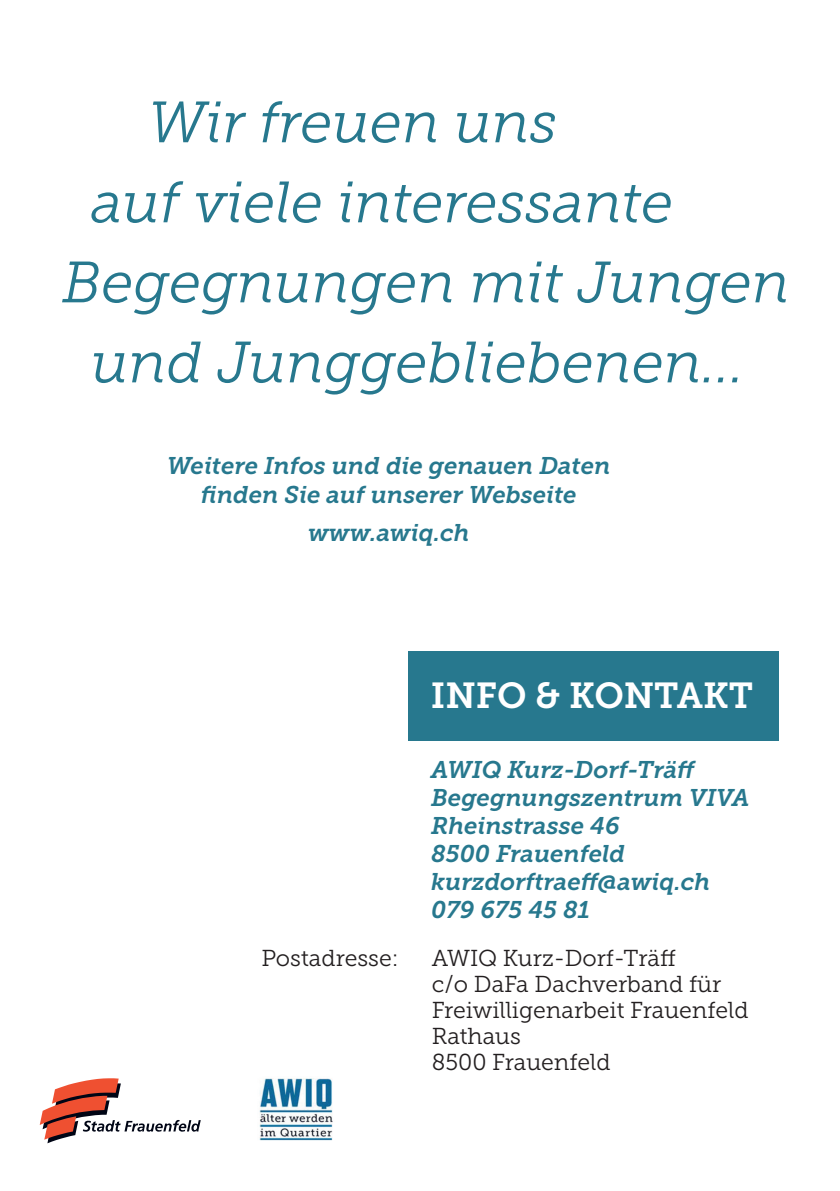
<style>
.page{position:relative;width:840px;height:1191px;background:#fff}
.page>*{position:absolute;margin:0;border:0;box-sizing:border-box;transform-origin:0 0}
.t1{font:italic 58px "Museo Slab 300";color:#27788e}
.t2{font:36px "Museo Slab 700";color:#fff}
.t3{font:italic 24px/28px "Museo Slab 700";color:#27788e;text-align:center}
.Titel{font:23px/26px "Museo Slab 300";color:#231f20}
.s1{font-style:inherit}
</style>
<div class="page">
<svg style="left:40px;top:1078px;width:161px;height:65px"></svg>
<div style="left:408px;top:652px;width:370px;height:89px;background:#27788e"></div>
<img style="left:259px;top:1078px;width:74px;height:63px">
<p class="t1" style="left:148px;top:91px;width:410px">Wir freuen uns</p>
<p class="t1" style="left:91px;top:171px;width:583px">auf viele interessante</p>
<p class="t1" style="left:62px;top:251px;width:728px">Begegnungen mit Jungen</p>
<p class="t1" style="left:91px;top:331px;width:654px">und Junggebliebenen...</p>
<p class="t3" style="left:167px;top:452px;width:444px;line-height:28.8px">Weitere Infos und die genauen Daten finden Sie auf unserer Webseite</p>
<p class="t3" style="left:308px;top:519px;width:163px">www.awiq.ch</p>
<p class="t2" style="left:430px;top:675px;width:323px">INFO &amp; KONTAKT</p>
<p class="t3" style="left:431px;top:755px;width:266px"><span class="s1">AWIQ</span> Kurz-Dorf-Träff</p>
<p class="t3" style="left:431px;top:783px;width:320px;text-align:left">Begegnungszentrum VIVA<br>Rheinstrasse 46<br>8500 Frauenfeld kurzdorftraeff@awiq.ch<br>079 675 45 81</p>
<p class="Titel" style="left:261px;top:945px;width:139px">Postadresse:</p>
<p class="Titel" style="left:431px;top:945px;width:318px">AWIQ Kurz-Dorf-Träff<br>c/o DaFa Dachverband für<br>Freiwilligenarbeit Frauenfeld<br>Rathaus<br>8500 Frauenfeld</p>
</div>
